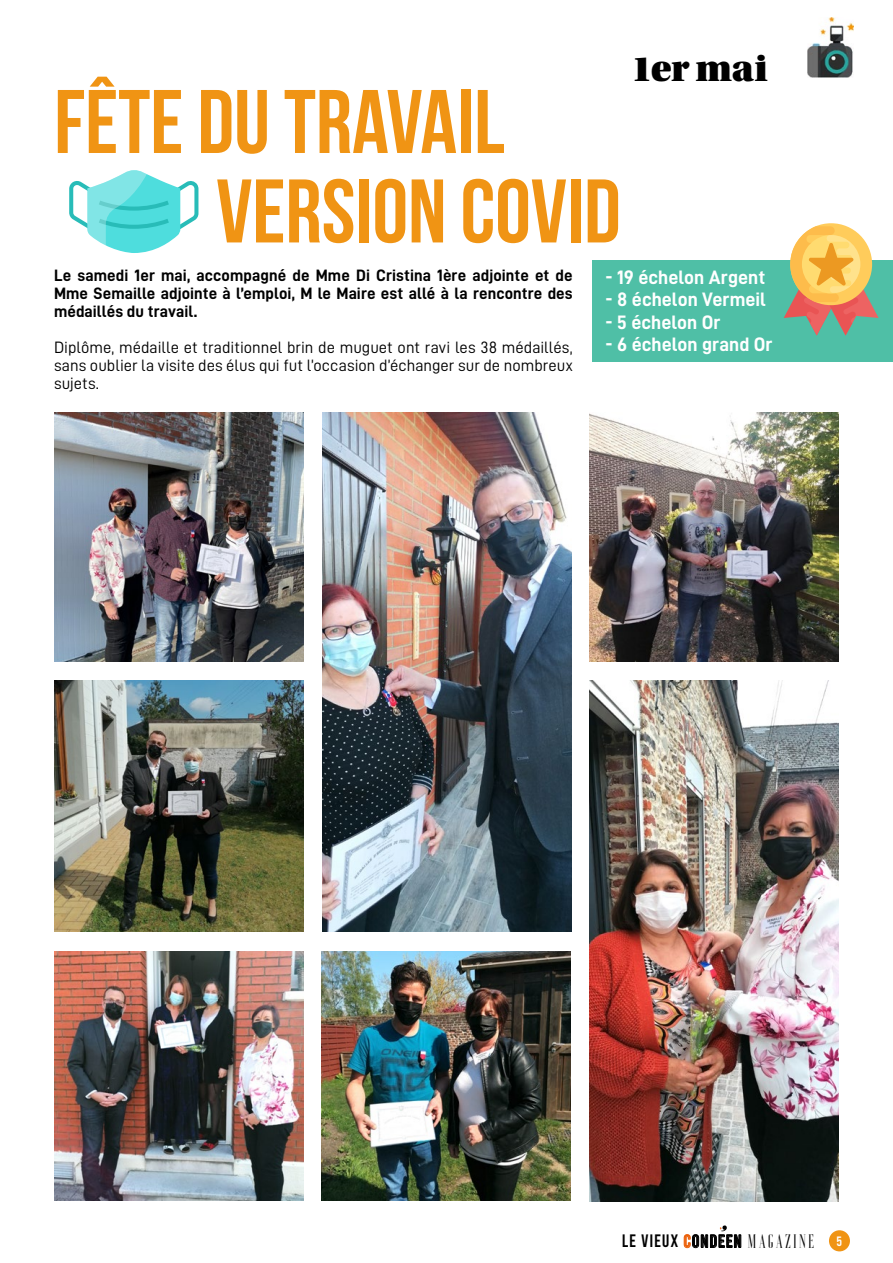
<style>
.page{position:relative;width:893px;height:1263px;background:#fff}
.page>*{position:absolute;margin:0;border:0;box-sizing:border-box;transform-origin:0 0}
.t1{font:90px/89.4px "Bebas Neue";color:#f09414}
.t2{font:37.5px "Utopia Std Black Headline";letter-spacing:-.005em;color:#000}
.t3{font:19.5px "D DIN Bold";color:#fff}
.t4{font:17.85px "Bebas";letter-spacing:.04em;color:#000}
.t5{font:16.5px/18px "D DIN";color:#000;text-align:justify}
.t6{font:16.5px/18px "D DIN Bold";letter-spacing:.005em;color:#000;text-align:justify}
.s1{color:#eb600a}
.s2{font-family:"Aguero Serif Free";font-size:19.5px}
.s3{font-size:13.5px;color:#fff}
</style>
<div class="page">
<div style="left:829px;top:1230px;width:21px;height:21px;background:#f09414;border-radius:50%"></div>
<svg style="left:720px;top:1225px;width:7px;height:7px"></svg>
<img style="left:808px;top:17px;width:46px;height:60px">
<div style="left:592px;top:260px;width:301px;height:102px;background:#4fbfa6"></div>
<img style="left:54px;top:412px;width:249px;height:250px">
<img style="left:54px;top:681px;width:249px;height:251px">
<img style="left:55px;top:951px;width:249px;height:249px">
<img style="left:322px;top:412px;width:249px;height:520px">
<img style="left:322px;top:951px;width:249px;height:249px">
<img style="left:590px;top:681px;width:249px;height:520px">
<img style="left:590px;top:412px;width:249px;height:250px">
<svg style="left:784px;top:226px;width:95px;height:109px"></svg>
<svg style="left:69px;top:170px;width:129px;height:83px"></svg>
<h1 class="t1" style="left:216px;top:76px;width:406px;text-indent:-162px">FÊTE DU TRAVAIL<br>VERSION COVID</h1>
<h2 class="t2" style="left:631px;top:50px;width:138px">1er mai</h2>
<p class="t6" style="left:54px;top:266px;width:520px">Le samedi 1er mai, accompagné de Mme Di Cristina 1ère adjointe et de Mme Semaille adjointe à l’emploi, M le Maire est allé à la rencontre des médaillés du travail.</p>
<p class="t5" style="left:54px;top:338px;width:520px">Diplôme, médaille et traditionnel brin de muguet ont ravi les 38 médaillés, sans oublier la visite des élus qui fut l’occasion d’échanger sur de nombreux sujets.</p>
<p class="t3" style="left:606px;top:266px;width:161px">- 19 échelon Argent</p>
<p class="t3" style="left:606px;top:289px;width:162px">- 8 échelon Vermeil</p>
<p class="t3" style="left:606px;top:311px;width:116px">- 5 échelon Or</p>
<p class="t3" style="left:606px;top:334px;width:168px">- 6 échelon grand Or</p>
<p class="t4" style="left:622px;top:1232px;width:222px">LE VIEUX <span class="s1">C</span>ONDEEN <span class="s2">MAGAZINE</span> <span class="s3">5</span></p>
</div>
